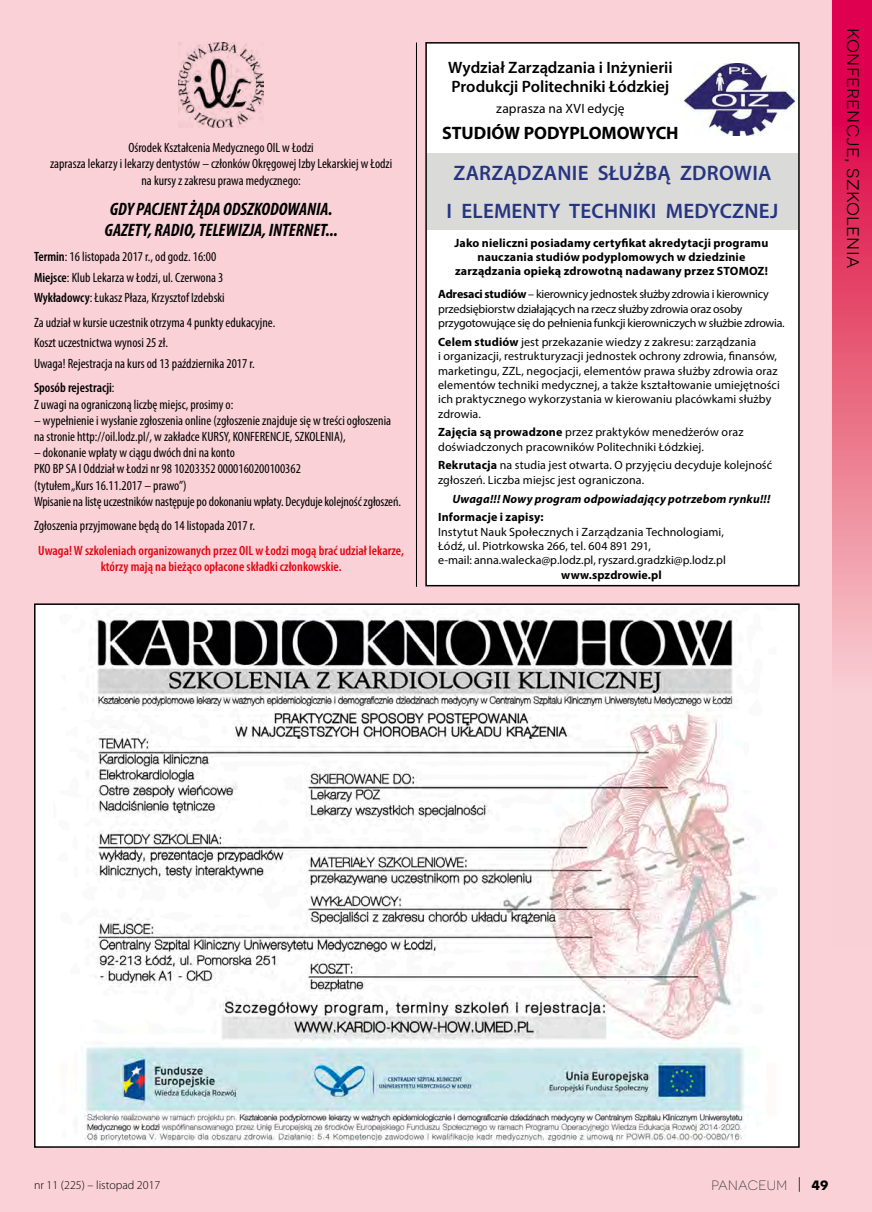
<style>
.page{position:relative;width:872px;height:1212px;background:#f9d1d7}
.page>*{position:absolute;margin:0;border:0;box-sizing:border-box;transform-origin:0 0}
.P_Tytuł_mały_24{font:600 21px "Myriad Pro";letter-spacing:.01em;color:#263582}
.t1{font:21px "Novecentosanswide";letter-spacing:.01em;color:#000}
.P_Konferencje{font:italic 700 condensed 18px "Myriad Pro";color:#000}
.P_Tekst_prosty{font:700 18px "Myriad Pro";letter-spacing:-.005em;color:#000}
.P_Tekst_prosty-2{font:600 16.5px/19.8px "Myriad Pro";letter-spacing:-.005em;color:#000}
.P_Konferencje-2{font:condensed 13.5px/16.2px "Myriad Pro";color:#000;text-align:center}
.P_Konferencje-3{font:600 condensed 13.5px/16.2px "Myriad Pro";color:#e30612;text-align:center}
.P_Tekst_prosty-3{font:13.5px "Myriad Pro";letter-spacing:.005em;color:#000}
.P_Konferencje-4{font:600 condensed 13.5px "Myriad Pro";color:#000}
.t2{font:300 13.5px "Novecentosanswide";letter-spacing:.025em;color:#2c2d2e}
.t3{font:700 13.5px "Novecentosanswide";color:#000}
.P_Tekst_prosty-4{font:12px/14.4px "Myriad Pro";letter-spacing:.005em;color:#000}
.P_Tekst_prosty-5{font:12px/14.4px "Myriad Pro";letter-spacing:-.02em;color:#000}
.P_Tekst_prosty-6{font:700 12px/14.4px "Myriad Pro";letter-spacing:.015em;color:#000;text-align:center}
.P_Tekst_prosty-7{font:italic 700 12px "Myriad Pro";letter-spacing:.015em;color:#000}
.t4{font:300 12px "Myriad Pro";color:#000}
.s1{font-weight:600}
.s2{font-weight:400}
.s3{font-weight:700}
</style>
<div class="page">
<img style="left:179px;top:43px;width:85px;height:85px">
<hr style="left:416px;top:43px;width:1px;height:544px;background:#000">
<div style="left:35px;top:604px;width:764px;height:543px;background:#fff"></div>
<img style="left:75px;top:614px;width:685px;height:531px">
<div style="left:426px;top:43px;width:373px;height:543px;background:#fff"></div>
<div style="left:425px;top:42px;width:374px;height:544px;border:2px solid #000"></div>
<div style="left:427px;top:153px;width:370px;height:77px;background:#dadad9"></div>
<img style="left:684px;top:63px;width:111px;height:72px">
<svg style="left:799px;top:1177px;width:1px;height:15px"></svg>
<svg style="left:832px;top:0;width:40px;height:669px"></svg>
<p class="P_Konferencje-2" style="left:50px;top:140px;width:344px">Ośrodek Kształcenia Medycznego OIL w Łodzi<br>zaprasza lekarzy i lekarzy dentystów – członków Okręgowej Izby Lekarskiej w Łodzi na kursy z zakresu prawa medycznego:</p>
<p class="P_Konferencje" style="left:110px;top:198px;width:224px">GDY PACJENT ŻĄDA ODSZKODOWANIA.</p>
<p class="P_Konferencje" style="left:104px;top:219px;width:235px">GAZETY, RADIO, TELEWIZJA, INTERNET...</p>
<p class="P_Konferencje-2" style="left:34px;top:248px;width:184px"><span class="s1">Termin</span>: 16 listopada 2017 r., od godz. 16:00</p>
<p class="P_Konferencje-2" style="left:34px;top:269px;width:191px"><span class="s1">Miejsce</span>: Klub Lekarza w Łodzi, ul. Czerwona 3</p>
<p class="P_Konferencje-2" style="left:34px;top:289px;width:192px"><span class="s1">Wykładowcy</span>: Łukasz Płaza, Krzysztof Izdebski</p>
<p class="P_Konferencje-2" style="left:34px;top:314px;width:243px">Za udział w kursie uczestnik otrzyma 4 punkty edukacyjne.</p>
<p class="P_Konferencje-2" style="left:34px;top:334px;width:135px">Koszt uczestnictwa wynosi 25 zł.</p>
<p class="P_Konferencje-2" style="left:34px;top:355px;width:222px">Uwaga! Rejestracja na kurs od 13 października 2017 r.</p>
<p class="P_Konferencje-4" style="left:34px;top:379px;width:82px">Sposób rejestracji<span class="s2">:</span></p>
<p class="P_Konferencje-2" style="left:34px;top:396px;width:201px">Z uwagi na ograniczoną liczbę miejsc, prosimy o:</p>
<p class="P_Konferencje-2" style="left:34px;top:412px;width:358px;text-align:left">– wypełnienie i wysłanie zgłoszenia online (zgłoszenie znajduje się w treści ogłoszenia na stronie http://oil.lodz.pl/, w zakładce KURSY, KONFERENCJE, SZKOLENIA),</p>
<p class="P_Konferencje-2" style="left:34px;top:444px;width:202px">– dokonanie wpłaty w ciągu dwóch dni na konto</p>
<p class="P_Konferencje-2" style="left:34px;top:461px;width:268px">PKO BP SA I Oddział w Łodzi nr 98 10203352 0000160200100362</p>
<p class="P_Konferencje-2" style="left:34px;top:477px;width:154px">(tytułem „Kurs 16.11.2017 – prawo”)</p>
<p class="P_Konferencje-2" style="left:34px;top:493px;width:368px">Wpisanie na listę uczestników następuje po dokonaniu wpłaty. Decyduje kolejność zgłoszeń.</p>
<p class="P_Konferencje-2" style="left:34px;top:518px;width:222px">Zgłoszenia przyjmowane będą do 14 listopada 2017 r.</p>
<p class="P_Konferencje-3" style="left:38px;top:542px;width:367px">Uwaga! W szkoleniach organizowanych przez OIL w Łodzi mogą brać udział lekarze, którzy mają na bieżąco opłacone składki członkowskie.</p>
<p class="P_Tekst_prosty-2" style="left:448px;top:57px;width:226px">Wydział Zarządzania i Inżynierii<br>Produkcji Politechniki Łódzkiej</p>
<p class="P_Tekst_prosty-3" style="left:496px;top:100px;width:130px">zaprasza na XVI edycję</p>
<p class="P_Tekst_prosty" style="left:442px;top:121px;width:238px">STUDIÓW PODYPLOMOWYCH</p>
<p class="P_Tytuł_mały_24" style="left:453px;top:160px;width:319px">ZARZĄDZANIE SŁUŻBĄ ZDROWIA</p>
<p class="P_Tytuł_mały_24" style="left:446px;top:198px;width:333px">I ELEMENTY TECHNIKI MEDYCZNEJ</p>
<p class="P_Tekst_prosty-6" style="left:454px;top:235px;width:315px">Jako nieliczni posiadamy certyfikat akredytacji programu nauczania studiów podyplomowych w dziedzinie zarządzania opieką zdrowotną nadawany przez STOMOZ!</p>
<p class="P_Tekst_prosty-5" style="left:438px;top:287px;width:348px"><span class="s3">Adresaci studiów</span> – kierownicy jednostek służby zdrowia i kierownicy przedsiębiorstw działających na rzecz służby zdrowia oraz osoby przygotowujące się do pełnienia funkcji kierowniczych w służbie zdrowia.</p>
<p class="P_Tekst_prosty-4" style="left:438px;top:334px;width:343px"><span class="s3">Celem studiów</span> jest przekazanie wiedzy z zakresu: zarządzania<br>i organizacji, restrukturyzacji jednostek ochrony zdrowia, finansów, marketingu, ZZL, negocjacji, elementów prawa służby zdrowia oraz elementów techniki medycznej, a także kształtowanie umiejętności ich praktycznego wykorzystania w kierowaniu placówkami służby zdrowia.</p>
<p class="P_Tekst_prosty-4" style="left:438px;top:425px;width:307px"><span class="s3">Zajęcia są prowadzone</span> przez praktyków menedżerów oraz doświadczonych pracowników Politechniki Łódzkiej.</p>
<p class="P_Tekst_prosty-4" style="left:438px;top:458px;width:335px"><span class="s3">Rekrutacja</span> na studia jest otwarta. O przyjęciu decyduje kolejność zgłoszeń. Liczba miejsc jest ograniczona.</p>
<p class="P_Tekst_prosty-7" style="left:452px;top:491px;width:319px">Uwaga!!! Nowy program odpowiadający potrzebom rynku!!!</p>
<p class="P_Tekst_prosty-6" style="left:438px;top:509px;width:107px">Informacje i zapisy:</p>
<p class="P_Tekst_prosty-4" style="left:438px;top:524px;width:287px">Instytut Nauk Społecznych i Zarządzania Technologiami,</p>
<p class="P_Tekst_prosty-4" style="left:438px;top:538px;width:214px">Łódź, ul. Piotrkowska 266, tel. 604 891 291,</p>
<p class="P_Tekst_prosty-4" style="left:438px;top:553px;width:289px">e-mail: anna.walecka@p.lodz.pl, ryszard.gradzki@p.lodz.pl</p>
<p class="P_Tekst_prosty-6" style="left:561px;top:567px;width:102px">www.spzdrowie.pl</p>
<h1 class="t1" style="left:866px;top:28px;width:242px;rotate:90deg">konferencje, szkolenia</h1>
<p class="t4" style="left:34px;top:1178px;width:128px">nr 11 (225) – listopad 2017</p>
<p class="t2" style="left:711px;top:1177px;width:77px">PANACEUM</p>
<p class="t3" style="left:811px;top:1177px;width:18px">49</p>
</div>
